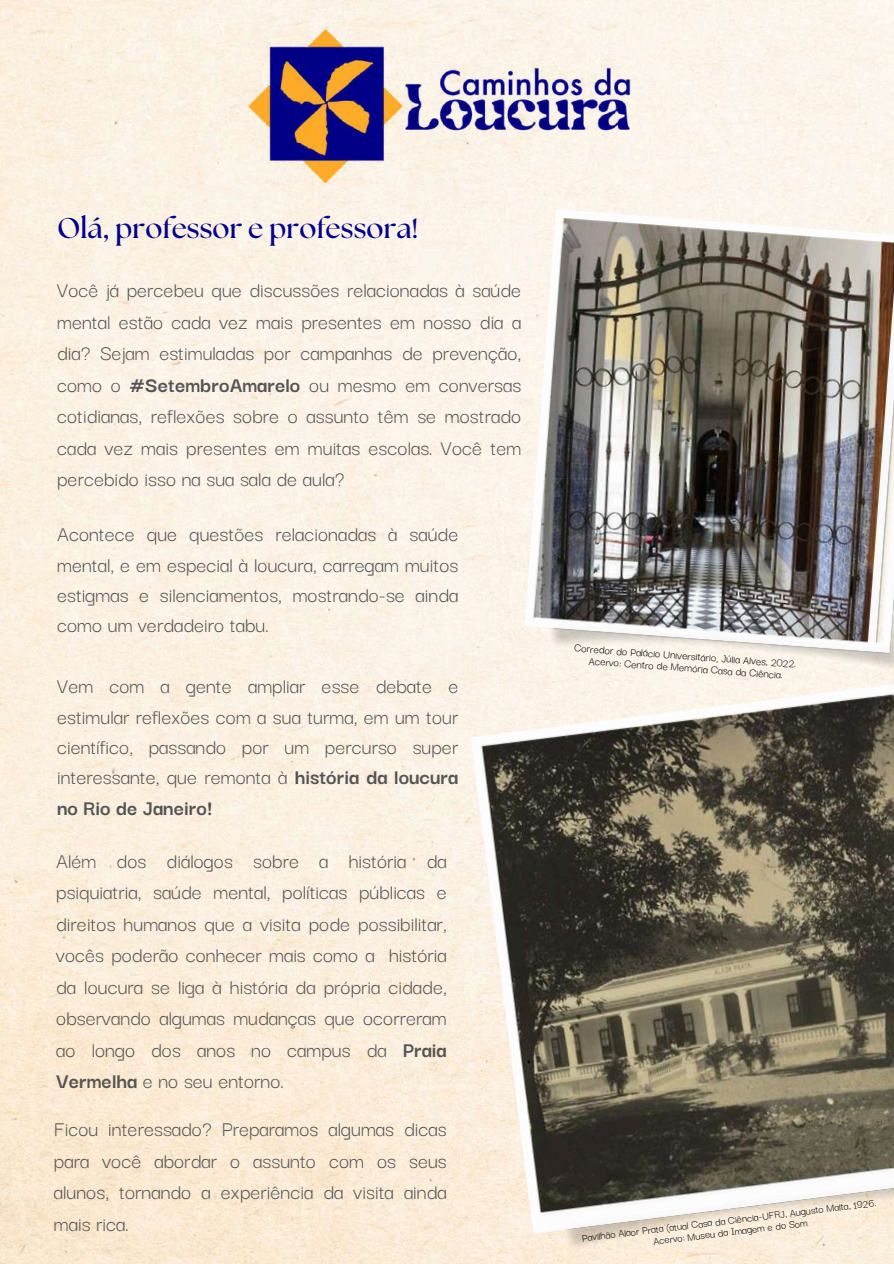
<style>
.page{position:relative;width:894px;height:1264px;background:#fff}
.page>*{position:absolute;margin:0;border:0;box-sizing:border-box;transform-origin:0 0}
.t1{font:700 28.5px "The Seasons";color:#000089}
.t2{font:22.5px/31.5px "Darker Grotesque";color:#545454;text-align:justify}
.t3{font:12px/12px "Darker Grotesque";color:#000;text-align:center}
.t4{font:11.55px/11.6px "Darker Grotesque";color:#000;text-align:center}
.s1{font-weight:700}
</style>
<div class="page">
<img style="left:522px;top:209px;width:371px;height:468px">
<img style="left:470px;top:680px;width:423px;height:579px">
<img style="left:237px;top:0;width:423px;height:255px">
<p class="t1" style="left:57px;top:215px;width:362px">Olá, professor e professora!</p>
<p class="t2" style="left:57px;top:273px;width:465px">Você já percebeu que discussões relacionadas à saúde mental estão cada vez mais presentes em nosso dia a dia? Sejam estimuladas por campanhas de prevenção, como o <span class="s1">#SetembroAmarelo</span> ou mesmo em conversas cotidianas, reflexões sobre o assunto têm se mostrado cada vez mais presentes em muitas escolas. Você tem percebido isso na sua sala de aula?</p>
<p class="t2" style="left:57px;top:517px;width:402px;line-height:30.3px">Acontece que questões relacionadas à saúde mental, e em especial à loucura, carregam muitos estigmas e silenciamentos, mostrando-se ainda como um verdadeiro tabu.</p>
<p class="t2" style="left:57px;top:669px;width:402px;line-height:30.3px">Vem com a gente ampliar esse debate e estimular reflexões com a sua turma, em um tour científico, passando por um percurso super interessante, que remonta à <span class="s1">história da loucura no Rio de Janeiro!</span></p>
<p class="t2" style="left:56px;top:843px;width:392px">Além dos diálogos sobre a história da psiquiatria, saúde mental, políticas públicas e direitos humanos que a visita pode possibilitar, vocês poderão conhecer mais como a história da loucura se liga à história da própria cidade, observando algumas mudanças que ocorreram ao longo dos anos no campus da <span class="s1">Praia Vermelha</span> e no seu entorno.</p>
<p class="t2" style="left:54px;top:1111px;width:394px">Ficou interessado? Preparamos algumas dicas para você abordar o assunto com os seus alunos, tornando a experiência da visita ainda mais rica.</p>
<p class="t3" style="left:574px;top:641px;width:224px;rotate:4deg">Corredor do Palácio Universitário, Júlia Alves, 2022.<br>Acervo: Centro de Memória Casa da Ciência.</p>
<p class="t4" style="left:581px;top:1231px;width:297px;rotate:-7deg">Pavilhão Alaor Prata (atual Casa da Ciência-UFRJ, Augusto Malta, 1926.<br>Acervo: Museu da Imagem e do Som</p>
</div>
